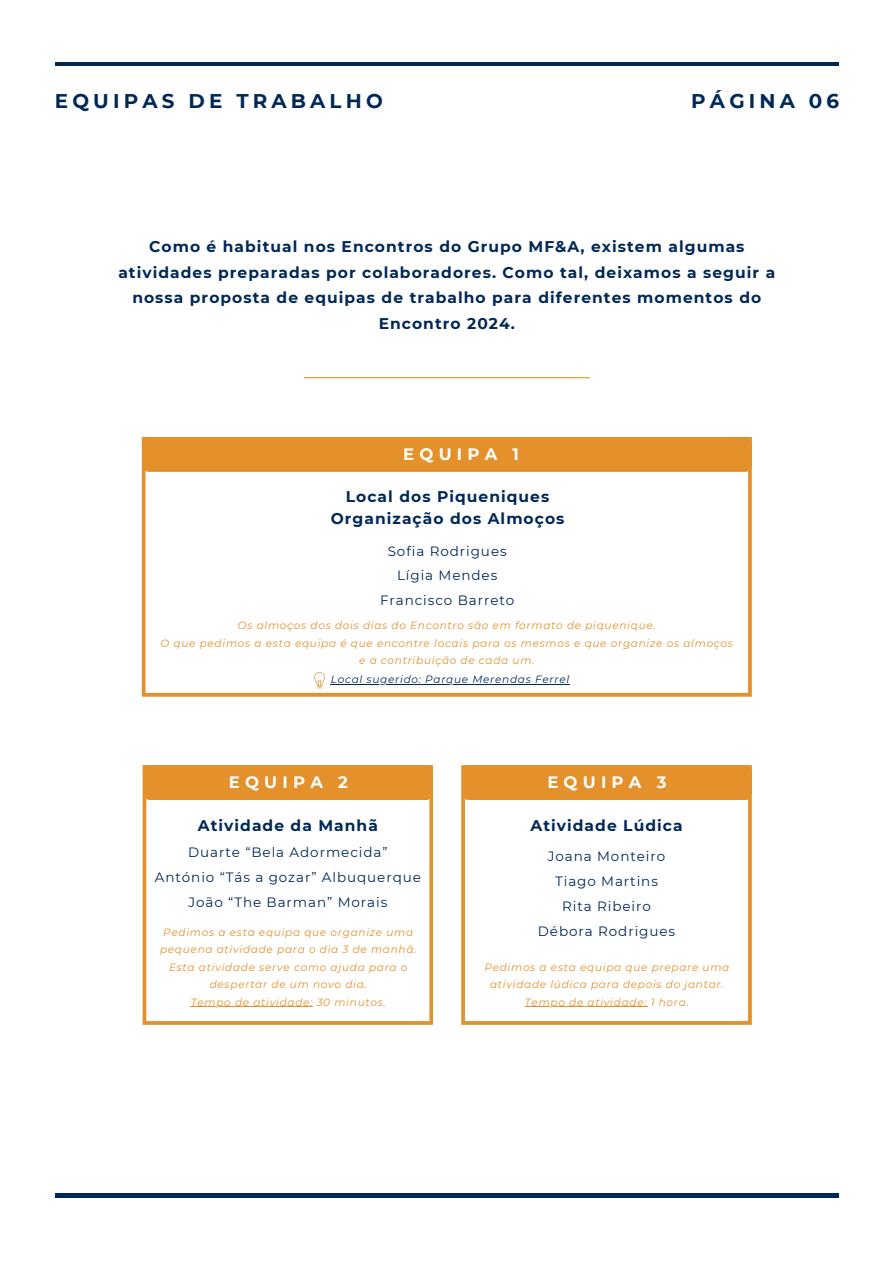
<style>
.page{position:relative;width:894px;height:1264px;background:#fff}
.page>*{position:absolute;margin:0;border:0;box-sizing:border-box;transform-origin:0 0}
.t1{font:700 19.8px "Montserrat";letter-spacing:.21em;color:#002857}
.t2{font:700 16.5px "Montserrat";letter-spacing:.315em;color:#fff}
.t3{font:700 15.45px/25.8px "Montserrat";letter-spacing:.07em;color:#002857;text-align:center}
.t4{font:13.5px/24.8px "Montserrat";letter-spacing:.07em;color:#002857;text-align:center}
.t5{font:italic 10.5px/17.5px "Montserrat";letter-spacing:.07em;color:#e4902b;text-align:center}
.t6{font:italic 10.5px "Montserrat";letter-spacing:.07em;color:#002857}
</style>
<div class="page">
<hr style="left:55px;top:62px;width:783px;height:4px;background:#002857">
<hr style="left:55px;top:1193px;width:783px;height:4px;background:#002857">
<svg style="left:142px;top:472px;width:609px;height:224px"></svg>
<div style="left:142px;top:437px;width:609px;height:35px;background:#e4902b"></div>
<svg style="left:142px;top:765px;width:291px;height:259px"></svg>
<div style="left:143px;top:765px;width:290px;height:35px;background:#e4902b"></div>
<svg style="left:461px;top:765px;width:290px;height:259px"></svg>
<div style="left:462px;top:765px;width:289px;height:35px;background:#e4902b"></div>
<hr style="left:304px;top:377px;width:285px;height:1px;background:#e4902b">
<hr style="left:191px;top:1006px;width:122px;height:1px;background:#e4902b">
<hr style="left:524px;top:1006px;width:123px;height:1px;background:#e4902b">
<svg style="left:314px;top:672px;width:11px;height:16px"></svg>
<hr style="left:331px;top:683px;width:239px;height:1px;background:#002857">
<p class="t1" style="left:55px;top:89px;width:329px">EQUIPAS DE TRABALHO</p>
<h1 class="t1" style="left:691px;top:89px;width:149px">PÁGINA 06</h1>
<h1 class="t3" style="left:118px;top:233px;width:658px">Como é habitual nos Encontros do Grupo MF&amp;A, existem algumas atividades preparadas por colaboradores. Como tal, deixamos a seguir a nossa proposta de equipas de trabalho para diferentes momentos do Encontro 2024.</h1>
<h3 class="t2" style="left:403px;top:444px;width:117px">EQUIPA 1</h3>
<h2 class="t3" style="left:346px;top:483px;width:205px">Local dos Piqueniques</h2>
<h3 class="t3" style="left:330px;top:506px;width:235px">Organização dos Almoços</h3>
<p class="t4" style="left:380px;top:538px;width:136px">Sofia Rodrigues<br>Lígia Mendes<br>Francisco Barreto</p>
<p class="t5" style="left:238px;top:616px;width:419px">Os almoços dos dois dias do Encontro são em formato de piquenique.</p>
<h4 class="t5" style="left:160px;top:634px;width:574px">O que pedimos a esta equipa é que encontre locais para os mesmos e que organize os almoços e a contribuição de cada um.</h4>
<h4 class="t6" style="left:331px;top:672px;width:240px">Local sugerido: Parque Merendas Ferrel</h4>
<p class="t2" style="left:229px;top:772px;width:120px">EQUIPA 2</p>
<p class="t3" style="left:198px;top:812px;width:182px">Atividade da Manhã</p>
<p class="t4" style="left:155px;top:840px;width:267px">Duarte “Bela Adormecida”<br>António “Tás a gozar” Albuquerque<br>João “The Barman” Morais</p>
<p class="t5" style="left:160px;top:923px;width:258px">Pedimos a esta equipa que organize uma pequena atividade para o dia 3 de manhã.<br>Esta atividade serve como ajuda para o despertar de um novo dia.</p>
<h2 class="t5" style="left:191px;top:993px;width:196px">Tempo de atividade: 30 minutos.</h2>
<p class="t2" style="left:547px;top:772px;width:121px">EQUIPA 3</p>
<p class="t3" style="left:530px;top:812px;width:154px">Atividade Lúdica</p>
<p class="t4" style="left:537px;top:844px;width:139px">Joana Monteiro<br>Tiago Martins<br>Rita Ribeiro<br>Débora Rodrigues</p>
<h4 class="t5" style="left:484px;top:958px;width:246px">Pedimos a esta equipa que prepare uma atividade lúdica para depois do jantar.</h4>
<h2 class="t5" style="left:524px;top:993px;width:165px">Tempo de atividade: 1 hora.</h2>
</div>
